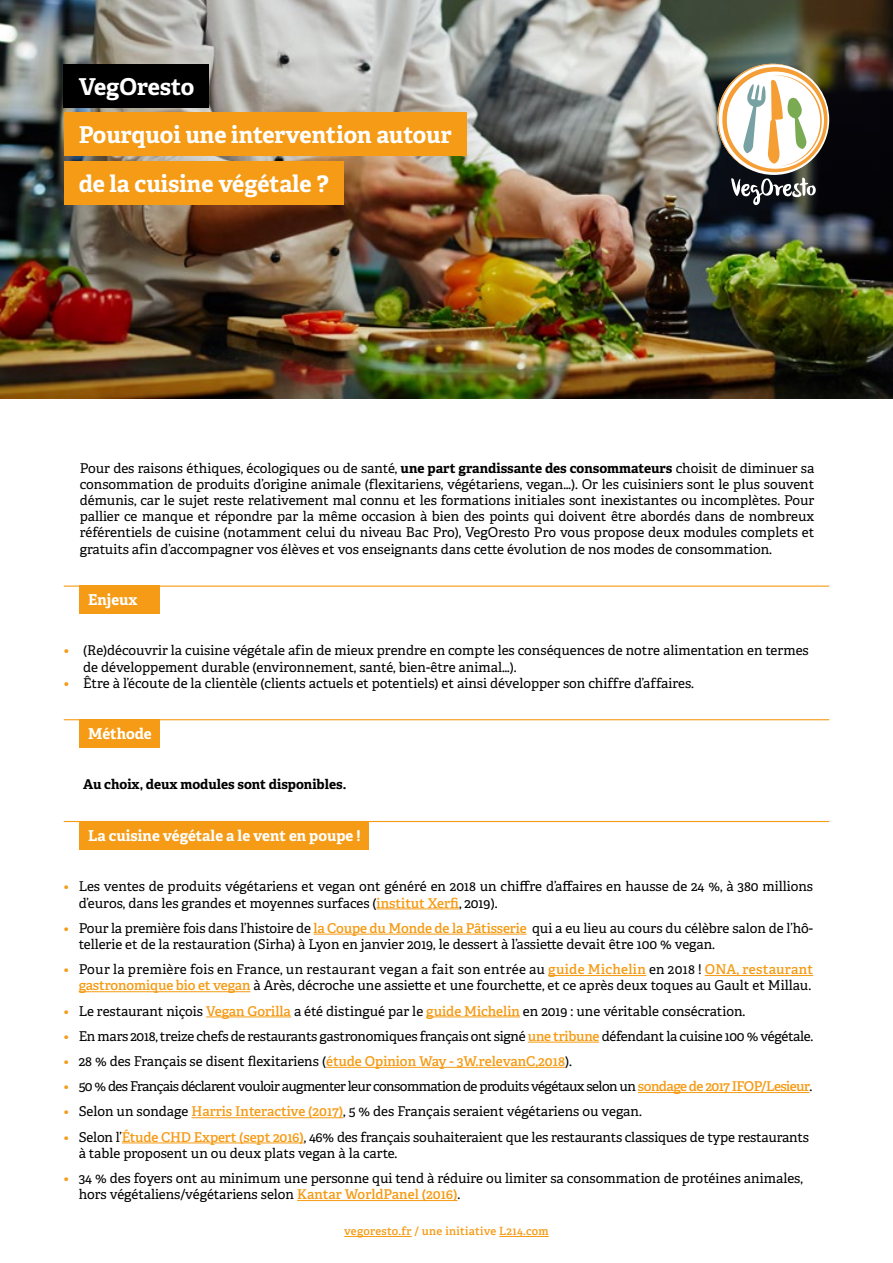
<style>
.page{position:relative;width:893px;height:1263px;background:#fff}
.page>*{position:absolute;margin:0;border:0;box-sizing:border-box;transform-origin:0 0}
.t1{font:700 23.25px/48.8px "Adelle";color:#fff}
.t2{font:700 15px "Adelle";color:#fff}
.t3{font:13.5px/16.2px "Adelle";color:#000}
.t4{font:13.5px "Adelle";letter-spacing:-.02em;color:#000}
.t5{font:13.5px "Adelle";letter-spacing:-.04em;color:#000}
.t6{font:700 13.5px "Adelle";color:#000}
.t7{font:600 11.25px "Adelle";letter-spacing:.025em;color:#f59b15}
.s1{font-weight:700}
.s2{font-weight:600;color:#f59b15}
.s3{color:#f59b15}
</style>
<div class="page">
<img style="left:0;top:0;width:893px;height:399px">
<hr style="left:64px;top:821px;width:765px;height:1px;background:#f59b15">
<svg style="left:717px;top:64px;width:112px;height:141px"></svg>
<div style="left:64px;top:64px;width:145px;height:44px;background:#000"></div>
<div style="left:64px;top:112px;width:403px;height:44px;background:#f59b15"></div>
<div style="left:64px;top:161px;width:280px;height:44px;background:#f59b15"></div>
<hr style="left:377px;top:908px;width:82px;height:1px;background:#f59b15">
<hr style="left:313px;top:934px;width:214px;height:1px;background:#f59b15">
<hr style="left:548px;top:975px;width:98px;height:1px;background:#f59b15">
<hr style="left:705px;top:975px;width:108px;height:1px;background:#f59b15">
<hr style="left:79px;top:991px;width:171px;height:1px;background:#f59b15">
<hr style="left:206px;top:1016px;width:85px;height:1px;background:#f59b15">
<hr style="left:426px;top:1016px;width:94px;height:1px;background:#f59b15">
<hr style="left:528px;top:1042px;width:71px;height:1px;background:#f59b15">
<hr style="left:326px;top:1067px;width:239px;height:1px;background:#f59b15">
<hr style="left:638px;top:1092px;width:172px;height:1px;background:#f59b15">
<hr style="left:191px;top:1117px;width:152px;height:1px;background:#f59b15">
<hr style="left:122px;top:1142px;width:182px;height:1px;background:#f59b15">
<hr style="left:297px;top:1200px;width:160px;height:1px;background:#f59b15">
<div style="left:80px;top:821px;width:289px;height:28px;background:#f59b15"></div>
<hr style="left:344px;top:1236px;width:68px;height:1px;background:#f59b15">
<hr style="left:499px;top:1236px;width:50px;height:1px;background:#f59b15">
<hr style="left:64px;top:585px;width:765px;height:2px;background:#f59b15">
<hr style="left:64px;top:719px;width:765px;height:1px;background:#f59b15">
<div style="left:80px;top:585px;width:80px;height:29px;background:#f59b15"></div>
<div style="left:80px;top:719px;width:80px;height:28px;background:#f59b15"></div>
<h1 class="t1" style="left:79px;top:62px;width:375px">VegOresto<br>Pourquoi une intervention autour de la cuisine végétale ?</h1>
<p class="t3" style="left:80px;top:460px;width:736px;text-align:justify">Pour des raisons éthiques, écologiques ou de santé, <span class="s1">une part grandissante des consommateurs</span> choisit de diminuer sa consommation de produits d’origine animale (flexitariens, végétariens, vegan…). Or les cuisiniers sont le plus souvent démunis, car le sujet reste relativement mal connu et les formations initiales sont inexistantes ou incomplètes. Pour pallier ce manque et répondre par la même occasion à bien des points qui doivent être abordés dans de nombreux référentiels de cuisine (notamment celui du niveau Bac Pro), VegOresto Pro vous propose deux modules complets et gratuits afin d’accompagner vos élèves et vos enseignants dans cette évolution de nos modes de consommation.</p>
<p class="t2" style="left:88px;top:590px;width:51px">Enjeux</p>
<p class="t3" style="left:83px;top:643px;width:727px;text-indent:-19px"><span class="s2">•</span> (Re)découvrir la cuisine végétale afin de mieux prendre en compte les conséquences de notre alimentation en termes de développement durable (environnement, santé, bien-être animal…).</p>
<p class="t3" style="left:64px;top:675px;width:632px"><span class="s2">•</span> Être à l’écoute de la clientèle (clients actuels et potentiels) et ainsi développer son chiffre d’affaires.</p>
<p class="t2" style="left:88px;top:724px;width:65px">Méthode</p>
<p class="t6" style="left:83px;top:776px;width:265px">Au choix, deux modules sont disponibles.</p>
<p class="t2" style="left:88px;top:826px;width:274px">La cuisine végétale a le vent en poupe !</p>
<p class="t3" style="left:79px;top:879px;width:736px;text-indent:-15px"><span class="s3">•</span> Les ventes de produits végétariens et vegan ont généré en 2018 un chiffre d’affaires en hausse de 24 %, à 380 millions d’euros, dans les grandes et moyennes surfaces (<span class="s2">institut Xerfi</span>, 2019).</p>
<p class="t3" style="left:79px;top:920px;width:736px;text-indent:-15px"><span class="s3">•</span> Pour la première fois dans l’histoire de <span class="s2">la Coupe du Monde de la Pâtisserie</span> qui a eu lieu au cours du célèbre salon de l’hô&shy;tellerie et de la restauration (Sirha) à Lyon en janvier 2019, le dessert à l’assiette devait être 100 % vegan.</p>
<p class="t3" style="left:64px;top:961px;width:751px;text-align:right"><span class="s3">•</span> Pour la première fois en France, un restaurant vegan a fait son entrée au <span class="s2">guide Michelin</span> en 2018 ! <span class="s2">ONA, restaurant gastronomique bio et vegan</span> à Arès, décroche une assiette et une fourchette, et ce après deux toques au Gault et Millau.</p>
<p class="t3" style="left:64px;top:1003px;width:683px"><span class="s3">•</span> Le restaurant niçois <span class="s2">Vegan Gorilla</span> a été distingué par le <span class="s2">guide Michelin</span> en 2019 : une véritable consécration.</p>
<p class="t4" style="left:64px;top:1028px;width:751px"><span class="s3">•</span> En mars 2018, treize chefs de restaurants gastronomiques français ont signé <span class="s2">une tribune</span> défendant la cuisine 100 % végétale.</p>
<p class="t3" style="left:64px;top:1053px;width:510px"><span class="s3">•</span> 28 % des Français se disent flexitariens (<span class="s2">étude Opinion Way - 3W.relevanC,2018</span>).</p>
<p class="t5" style="left:64px;top:1078px;width:750px"><span class="s3">•</span> 50 % des Français déclarent vouloir augmenter leur consommation de produits végétaux selon un <span class="s2">sondage de 2017 IFOP/Lesieur</span>.</p>
<p class="t3" style="left:64px;top:1104px;width:580px"><span class="s3">•</span> Selon un sondage <span class="s2">Harris Interactive (2017)</span>, 5 % des Français seraient végétariens ou vegan.</p>
<p class="t3" style="left:79px;top:1129px;width:732px;text-indent:-15px"><span class="s3">•</span> Selon l’<span class="s2">Étude CHD Expert (sept 2016)</span>, 46% des français souhaiteraient que les restaurants classiques de type restaurants à table proposent un ou deux plats vegan à la carte.</p>
<p class="t3" style="left:79px;top:1170px;width:726px;text-indent:-15px"><span class="s3">•</span> 34 % des foyers ont au minimum une personne qui tend à réduire ou limiter sa consommation de protéines animales, hors végétaliens/végétariens selon <span class="s2">Kantar WorldPanel (2016)</span>.</p>
<p class="t7" style="left:344px;top:1224px;width:206px">vegoresto.fr / une initiative L214.com</p>
</div>
